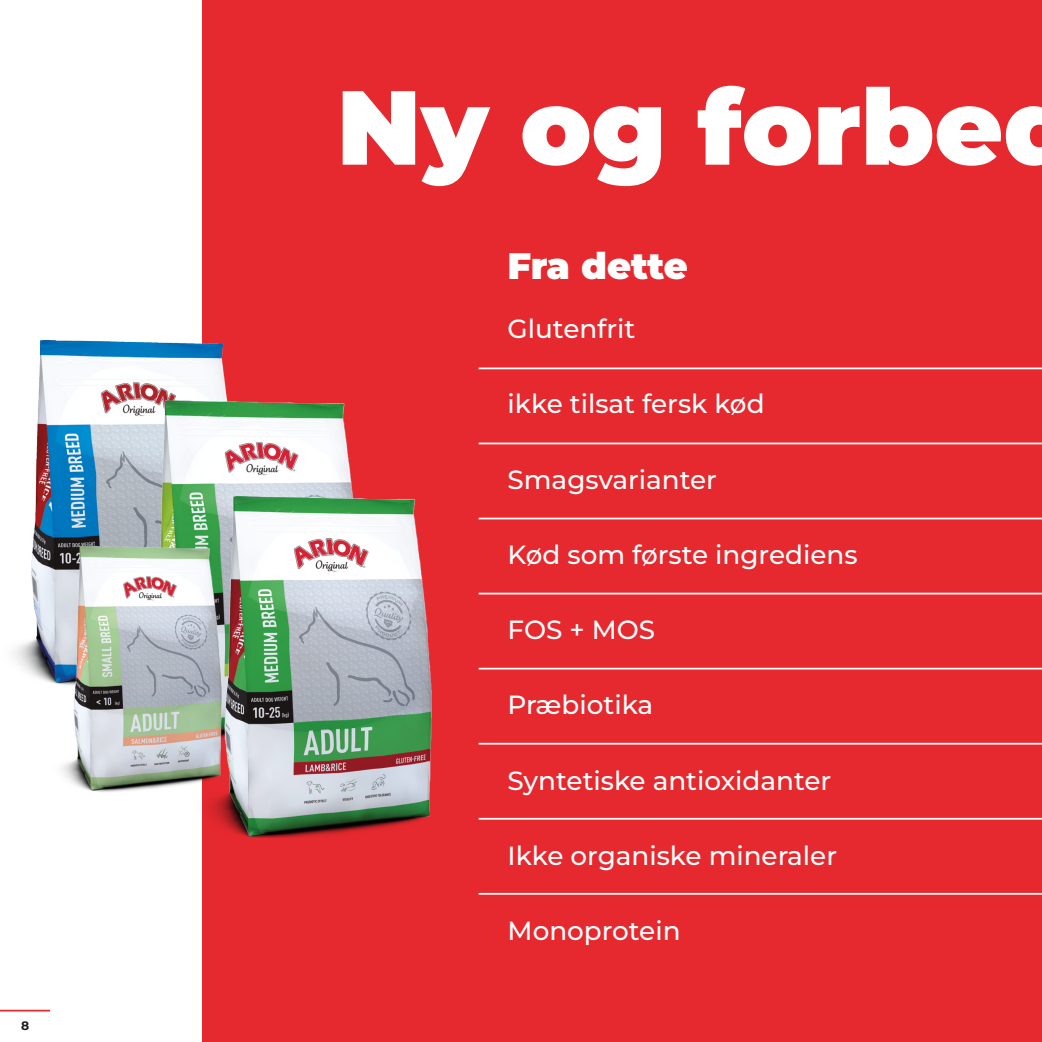
<style>
.page{position:relative;width:1042px;height:1042px;background:#fff}
.page>*{position:absolute;margin:0;border:0;box-sizing:border-box;transform-origin:0 0}
.Headline_1_-_30_pkt{font:900 105px "Montserrat";color:#fff}
.Headline_2_-_17_pkt___-_hvid{font:900 36.75px "Montserrat";letter-spacing:-.01em;color:#fff}
.t1{font:500 26.25px "Montserrat";color:#fff}
.t2{font:700 12.25px "Montserrat";color:#1d1d1b}
</style>
<div class="page">
<div style="left:203px;top:0;width:839px;height:1042px;background:#e6292e"></div>
<hr style="left:478px;top:367px;width:564px;height:2px;background:#fff">
<hr style="left:478px;top:442px;width:564px;height:2px;background:#fff">
<hr style="left:478px;top:518px;width:564px;height:1px;background:#fff">
<hr style="left:478px;top:593px;width:564px;height:1px;background:#fff">
<hr style="left:478px;top:668px;width:564px;height:1px;background:#fff">
<hr style="left:478px;top:743px;width:564px;height:1px;background:#fff">
<hr style="left:478px;top:818px;width:564px;height:1px;background:#fff">
<hr style="left:478px;top:893px;width:564px;height:1px;background:#fff">
<img style="left:36px;top:302px;width:470px;height:173px">
<img style="left:132px;top:451px;width:386px;height:384px">
<img style="left:14px;top:475px;width:312px;height:362px">
<hr style="left:0;top:1009px;width:50px;height:2px;background:#e6292e">
<p class="t2" style="left:21px;top:1017px;width:10px">8</p>
<p class="Headline_1_-_30_pkt" style="left:337px;top:57px;width:742px">Ny og forbed</p>
<p class="Headline_2_-_17_pkt___-_hvid" style="left:507px;top:241px;width:182px">Fra dette</p>
<p class="t1" style="left:507px;top:311px;width:129px">Glutenfrit</p>
<p class="t1" style="left:507px;top:386px;width:258px">ikke tilsat fersk kød</p>
<p class="t1" style="left:507px;top:462px;width:211px">Smagsvarianter</p>
<p class="t1" style="left:507px;top:537px;width:351px">Kød som første ingrediens</p>
<p class="t1" style="left:507px;top:612px;width:149px">FOS + MOS</p>
<p class="t1" style="left:507px;top:687px;width:147px">Præbiotika</p>
<p class="t1" style="left:507px;top:763px;width:325px">Syntetiske antioxidanter</p>
<p class="t1" style="left:507px;top:838px;width:331px">Ikke organiske mineraler</p>
<p class="t1" style="left:507px;top:913px;width:174px">Monoprotein</p>
</div>
